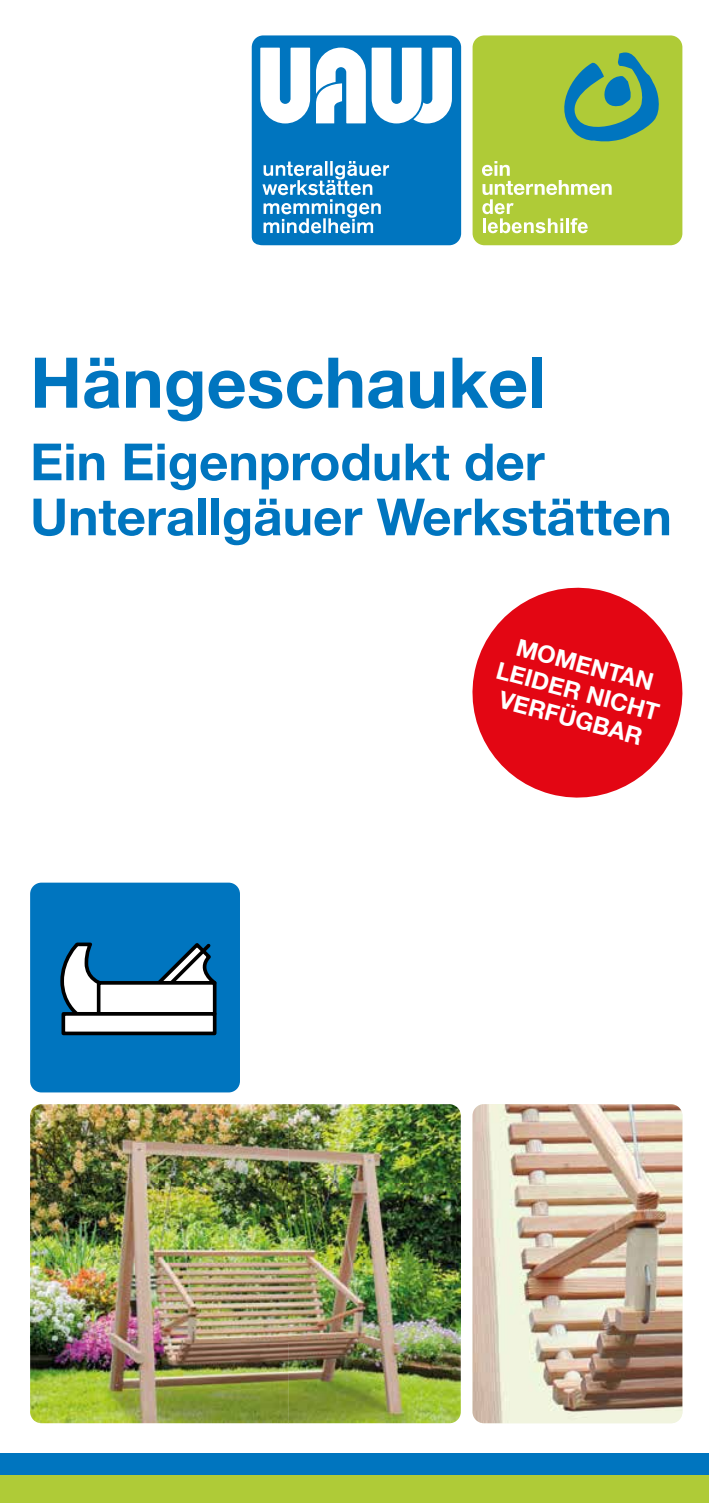
<style>
.page{position:relative;width:709px;height:1503px;background:#fff}
.page>*{position:absolute;margin:0;border:0;box-sizing:border-box;transform-origin:0 0}
.t1{font:700 70px "Helvetica Neue";color:#0075bf}
.t2{font:700 51.25px/55px "Helvetica Neue";color:#0075bf}
.t3{font:700 23.75px/27.5px "Helvetica Neue";color:#fff;text-align:center}
</style>
<div class="page">
<div style="left:252px;top:35px;width:209px;height:210px;background:#0075bf"></div>
<div style="left:472px;top:35px;width:210px;height:210px;background:#afcb37;border-radius:12px"></div>
<svg style="left:262px;top:161px;width:127px;height:72px"></svg>
<svg style="left:482px;top:161px;width:129px;height:72px"></svg>
<svg style="left:260px;top:48px;width:50px;height:75px"></svg>
<svg style="left:316px;top:48px;width:136px;height:75px"></svg>
<svg style="left:564px;top:52px;width:95px;height:90px"></svg>
<img style="left:30px;top:1104px;width:431px;height:319px">
<img style="left:472px;top:1104px;width:210px;height:319px">
<div style="left:0;top:1474px;width:709px;height:28px;background:#afcb37"></div>
<div style="left:0;top:1453px;width:709px;height:21px;background:#0075bf"></div>
<div style="left:30px;top:882px;width:210px;height:210px;background:#0075bf;border-radius:11px"></div>
<svg style="left:158px;top:943px;width:59px;height:45px"></svg>
<svg style="left:60px;top:944px;width:40px;height:68px"></svg>
<div style="left:99px;top:982px;width:116px;height:31px;background:#fff"></div>
<div style="left:97px;top:981px;width:119px;height:34px;border:4px solid #000"></div>
<div style="left:63px;top:1013px;width:152px;height:20px;background:#fff"></div>
<div style="left:61px;top:1012px;width:155px;height:23px;border:4px solid #000"></div>
<svg style="left:472px;top:587px;width:211px;height:211px;fill:#e30613"></svg>
<h1 class="t1" style="left:30px;top:328px;width:517px">Hängeschaukel</h1>
<p class="t2" style="left:30px;top:436px;width:643px">Ein Eigenprodukt der<br>Unterallgäuer Werkstätten</p>
<p class="t3" style="left:507px;top:630px;width:169px;rotate:15deg">MOMENTAN<br>LEIDER NICHT<br>VERFÜGBAR</p>
</div>
